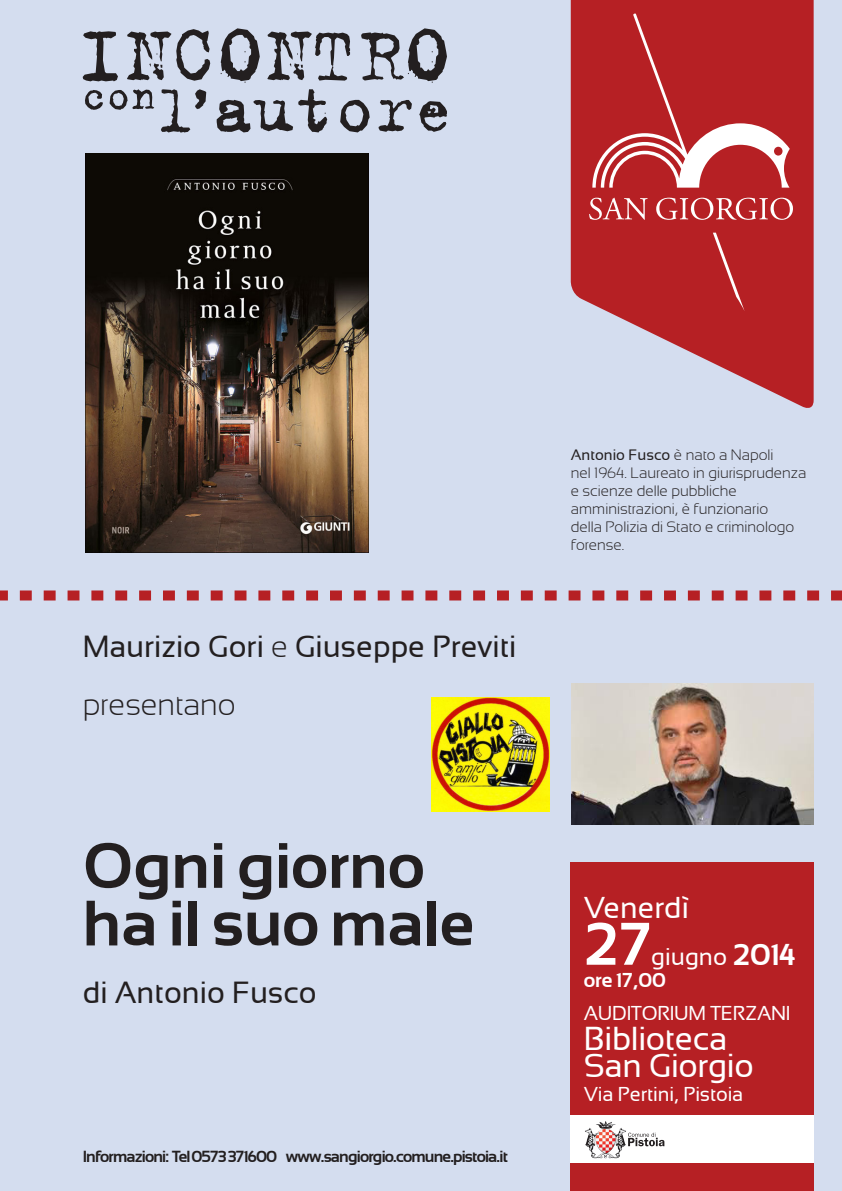
<style>
.page{position:relative;width:842px;height:1191px;background:#d4ddef}
.page>*{position:absolute;margin:0;border:0;box-sizing:border-box;transform-origin:0 0}
.t1{font:700 64px "Sansation";color:#231f20}
.t2{font:700 60px "Sansation";color:#fff}
.t3{font:33px "Sansation";letter-spacing:-.01em;color:#fff}
.t4{font:30.4px "Sansation";color:#231f20}
.t5{font:300 30.4px "Sansation";color:#231f20}
.t6{font:30px "Sansation";color:#fff}
.t7{font:24px "Sansation";color:#fff}
.t8{font:20px "Sansation";letter-spacing:-.01em;color:#fff}
.t9{font:700 20px "Sansation";color:#fff}
.t10{font:700 16px "Sansation";letter-spacing:-.05em;color:#231f20}
.t11{font:300 15px/18px "Sansation";color:#231f20}
.t12{font:15px "Sansation";color:#231f20}
.s1{font-weight:300}
.s2{font-weight:700;font-size:30px}
</style>
<div class="page">
<img style="left:431px;top:697px;width:118px;height:114px">
<div style="left:571px;top:862px;width:243px;height:329px;background:#b62024"></div>
<svg style="left:571px;top:0;width:243px;height:408px;fill:#b62024"></svg>
<svg style="left:589px;top:198px;width:3px;height:22px"></svg>
<svg style="left:790px;top:198px;width:3px;height:22px"></svg>
<svg style="left:592px;top:13px;width:198px;height:298px;background:#bd3639"></svg>
<svg style="left:0;top:590px;width:842px;height:10px"></svg>
<img style="left:85px;top:153px;width:284px;height:399px">
<img style="left:571px;top:684px;width:243px;height:140px">
<svg style="left:217px;top:89px;width:230px;height:43px"></svg>
<svg style="left:161px;top:89px;width:45px;height:43px"></svg>
<svg style="left:85px;top:89px;width:69px;height:21px"></svg>
<svg style="left:83px;top:28px;width:364px;height:55px"></svg>
<div style="left:571px;top:1115px;width:243px;height:48px;background:#fff"></div>
<img style="left:585px;top:1121px;width:41px;height:38px">
<svg style="left:628px;top:1132px;width:36px;height:14px"></svg>
<p class="t4" style="left:83px;top:630px;width:435px">Maurizio Gori <span class="s1">e</span> Giuseppe Previti</p>
<p class="t5" style="left:83px;top:687px;width:155px">presentano</p>
<p class="t1" style="left:83px;top:829px;width:344px">Ogni giorno</p>
<p class="t1" style="left:83px;top:886px;width:393px">ha il suo male</p>
<p class="t4" style="left:83px;top:975px;width:235px">di Antonio Fusco</p>
<p class="t10" style="left:83px;top:1146px;width:427px">Informazioni: Tel 0573 371600 www.sangiorgio.comune.pistoia.it</p>
<p class="t12" style="left:571px;top:446px;width:204px">Antonio Fusco <span class="s1">è nato a Napoli</span></p>
<p class="t11" style="left:571px;top:464px;width:237px">nel 1964. Laureato in giurisprudenza e scienze delle pubbliche</p>
<p class="t11" style="left:571px;top:500px;width:199px">amministrazioni, è funzionario</p>
<p class="t11" style="left:571px;top:518px;width:225px">della Polizia di Stato e criminologo forense.</p>
<p class="t6" style="left:584px;top:890px;width:106px">Venerdì</p>
<p class="t2" style="left:584px;top:909px;width:69px">27</p>
<p class="t7" style="left:651px;top:943px;width:145px">giugno <span class="s2">2014</span></p>
<p class="t9" style="left:584px;top:968px;width:83px">ore 17,00</p>
<p class="t8" style="left:584px;top:1002px;width:208px">AUDITORIUM TERZANI</p>
<p class="t3" style="left:584px;top:1020px;width:145px">Biblioteca</p>
<p class="t3" style="left:584px;top:1047px;width:171px">San Giorgio</p>
<p class="t8" style="left:584px;top:1082px;width:161px">Via Pertini, Pistoia</p>
</div>
